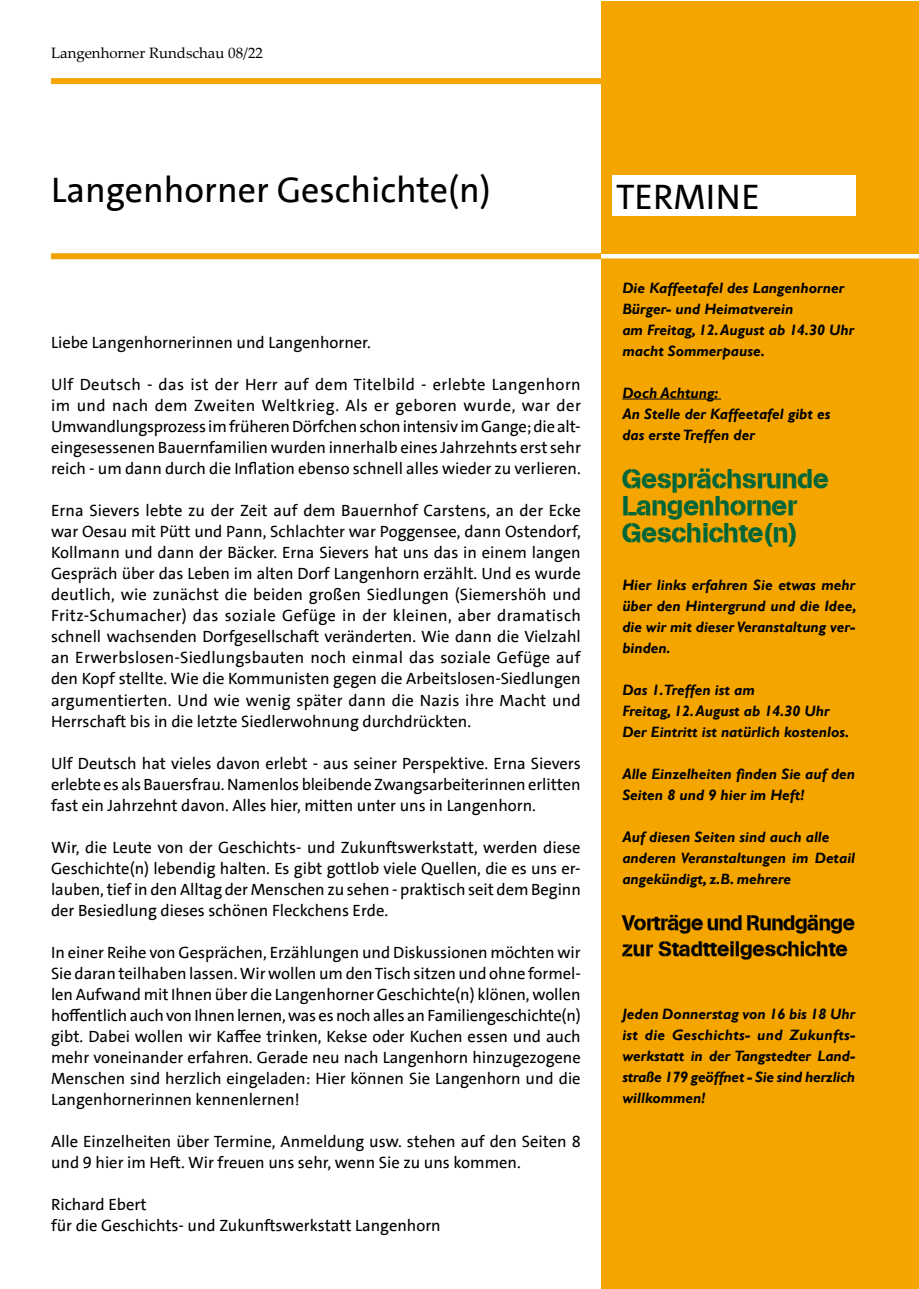
<style>
.page{position:relative;width:919px;height:1289px;background:#fff}
.page>*{position:absolute;margin:0;border:0;box-sizing:border-box;transform-origin:0 0}
.t1{font:36px "SPD The Sans";color:#000}
.t2{font:27px/27px "Absolut DB Normal";color:#006639}
.t3{font:21px/25.2px "Absolut DB Normal";color:#000}
.t4{font:16.5px/21px "SPD The Sans";color:#000;text-align:justify}
.t5{font:italic 700 15px/21px "Gill Sans";color:#000}
.t6{font:15px "Palatino Linotype";color:#000}
</style>
<div class="page">
<div style="left:51px;top:78px;width:804px;height:6px;background:#f4a500"></div>
<div style="left:601px;top:1px;width:317px;height:1287px;background:#f4a500"></div>
<div style="left:51px;top:253px;width:804px;height:6px;background:#f0a300"></div>
<div style="left:611px;top:175px;width:244px;height:41px;background:#fff"></div>
<hr style="left:622px;top:398px;width:99px;height:1px;background:#000">
<hr style="left:601px;top:254px;width:317px;height:4px;background:#fff">
<p class="t6" style="left:51px;top:42px;width:213px">Langenhorner Rundschau 08/22</p>
<h1 class="t1" style="left:51px;top:166px;width:441px">Langenhorner Geschichte(n)</h1>
<p class="t4" style="left:51px;top:332px;width:321px">Liebe Langenhornerinnen und Langenhorner.</p>
<p class="t4" style="left:51px;top:374px;width:531px">Ulf Deutsch - das ist der Herr auf dem Titelbild - erlebte Langenhorn im und nach dem Zweiten Weltkrieg. Als er geboren wurde, war der Umwandlungsprozess im früheren Dörfchen schon intensiv im Gange; die alt&shy;eingesessenen Bauernfamilien wurden innerhalb eines Jahrzehnts erst sehr reich - um dann durch die Inflation ebenso schnell alles wieder zu verlieren.</p>
<p class="t4" style="left:51px;top:500px;width:531px">Erna Sievers lebte zu der Zeit auf dem Bauernhof Carstens, an der Ecke war Oesau mit Pütt und Pann, Schlachter war Poggensee, dann Ostendorf, Kollmann und dann der Bäcker. Erna Sievers hat uns das in einem langen Gespräch über das Leben im alten Dorf Langenhorn erzählt. Und es wurde deutlich, wie zunächst die beiden großen Siedlungen (Siemershöh und Fritz-Schumacher) das soziale Gefüge in der kleinen, aber dramatisch schnell wachsenden Dorfgesellschaft veränderten. Wie dann die Vielzahl an Erwerbslosen-Siedlungsbauten noch einmal das soziale Gefüge auf den Kopf stellte. Wie die Kommunisten gegen die Arbeitslosen-Siedlungen argumentierten. Und wie wenig später dann die Nazis ihre Macht und Herrschaft bis in die letzte Siedlerwohnung durchdrückten.</p>
<p class="t4" style="left:51px;top:752px;width:531px">Ulf Deutsch hat vieles davon erlebt - aus seiner Perspektive. Erna Sievers erlebte es als Bauersfrau. Namenlos bleibende Zwangsarbeiterinnen erlitten fast ein Jahrzehnt davon. Alles hier, mitten unter uns in Langenhorn.</p>
<p class="t4" style="left:51px;top:836px;width:531px">Wir, die Leute von der Geschichts- und Zukunftswerkstatt, werden diese Geschichte(n) lebendig halten. Es gibt gottlob viele Quellen, die es uns er&shy;lauben, tief in den Alltag der Menschen zu sehen - praktisch seit dem Beginn der Besiedlung dieses schönen Fleckchens Erde.</p>
<p class="t4" style="left:51px;top:941px;width:531px">In einer Reihe von Gesprächen, Erzählungen und Diskussionen möchten wir Sie daran teilhaben lassen. Wir wollen um den Tisch sitzen und ohne formel&shy;len Aufwand mit Ihnen über die Langenhorner Geschichte(n) klönen, wollen hoffentlich auch von Ihnen lernen, was es noch alles an Familiengeschichte(n) gibt. Dabei wollen wir Kaffee trinken, Kekse oder Kuchen essen und auch mehr voneinander erfahren. Gerade neu nach Langenhorn hinzugezogene Menschen sind herzlich eingeladen: Hier können Sie Langenhorn und die Langenhornerinnen kennenlernen!</p>
<p class="t4" style="left:51px;top:1130px;width:531px">Alle Einzelheiten über Termine, Anmeldung usw. stehen auf den Seiten 8 und 9 hier im Heft. Wir freuen uns sehr, wenn Sie zu uns kommen.</p>
<p class="t4" style="left:51px;top:1193px;width:391px">Richard Ebert<br>für die Geschichts- und Zukunftswerkstatt Langenhorn</p>
<h1 class="t1" style="left:616px;top:173px;width:145px">TERMINE</h1>
<p class="t5" style="left:622px;top:278px;width:233px">Die Kaffeetafel des Langenhorner<br>Bürger- und Heimatverein<br>am Freitag, 12. August ab 14.30 Uhr macht Sommerpause.</p>
<p class="t5" style="left:622px;top:383px;width:209px">Doch Achtung:<br>An Stelle der Kaffeetafel gibt es das erste Treffen der</p>
<h2 class="t2" style="left:622px;top:465px;width:208px">Gesprächsrunde<br>Langenhorner<br>Geschichte(n)</h2>
<p class="t5" style="left:622px;top:575px;width:236px;text-align:justify">Hier links erfahren Sie etwas mehr über den Hintergrund und die Idee, die wir mit dieser Veranstaltung ver&shy;binden.</p>
<p class="t5" style="left:622px;top:680px;width:228px">Das 1.Treffen ist am<br>Freitag, 12. August ab 14.30 Uhr<br>Der Eintritt ist natürlich kostenlos.</p>
<p class="t5" style="left:622px;top:764px;width:234px">Alle Einzelheiten finden Sie auf den<br>Seiten 8 und 9 hier im Heft!</p>
<p class="t5" style="left:622px;top:827px;width:234px">Auf diesen Seiten sind auch alle anderen Veranstaltungen im Detail angekündigt, z.B. mehrere</p>
<p class="t3" style="left:622px;top:910px;width:234px">Vorträge und Rundgänge zur Stadtteilgeschichte</p>
<p class="t5" style="left:622px;top:1003px;width:234px;text-align:justify">Jeden Donnerstag von 16 bis 18 Uhr ist die Geschichts- und Zukunfts&shy;werkstatt in der Tangstedter Land&shy;straße 179 geöffnet - Sie sind herzlich willkommen!</p>
</div>
